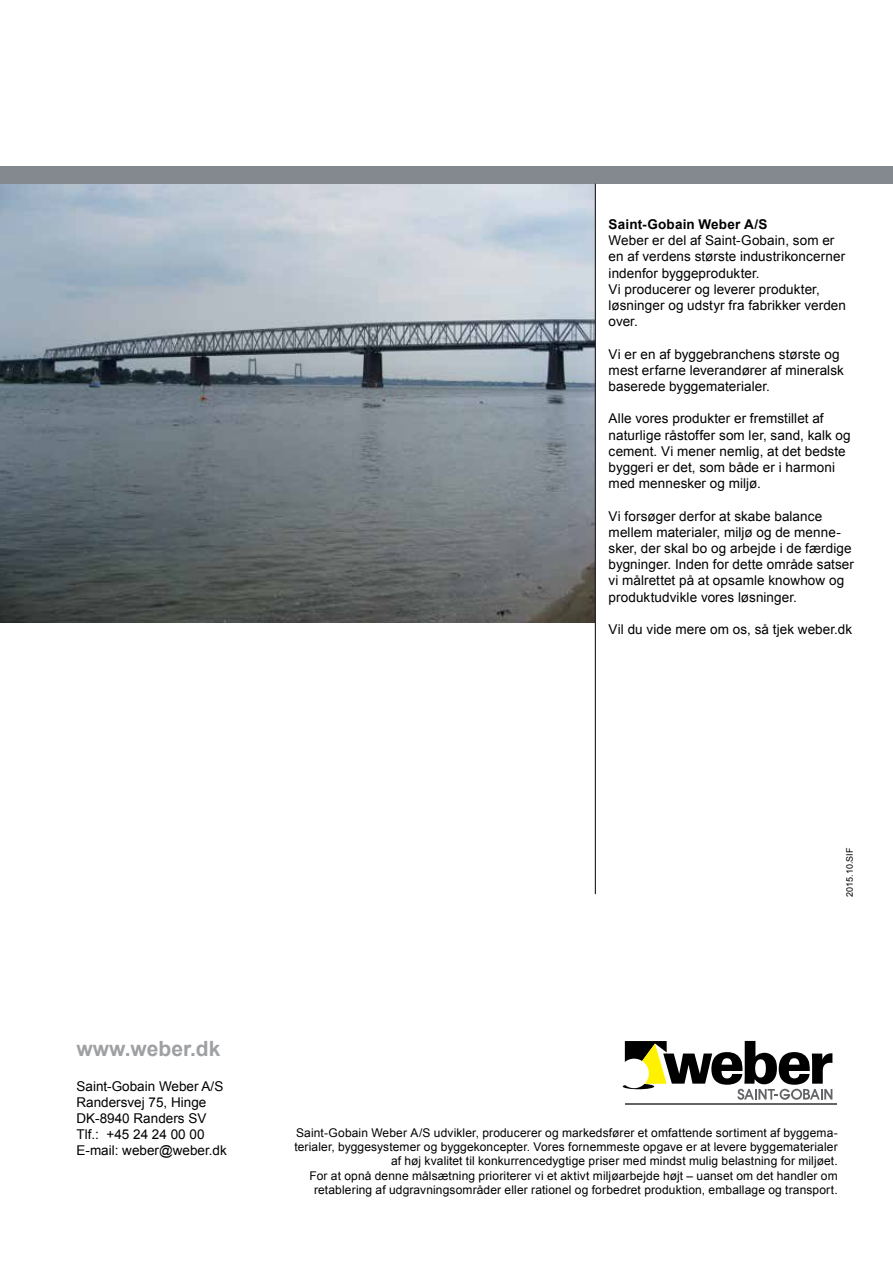
<style>
.page{position:relative;width:893px;height:1263px;background:#fff}
.page>*{position:absolute;margin:0;border:0;box-sizing:border-box;transform-origin:0 0}
.t1{font:700 21px "Arial";color:#9ea0a3}
.t2{font:13.5px/16.2px "Arial";letter-spacing:.005em;color:#000}
.t3{font:700 13.5px "Arial";letter-spacing:.01em;color:#000}
.t4{font:12px/14.4px "Arial";letter-spacing:.01em;color:#000;text-align:right}
.t5{font:9px "Arial";color:#000}
</style>
<div class="page">
<img style="left:0;top:184px;width:595px;height:439px">
<div style="left:0;top:167px;width:893px;height:17px;background:#83898f"></div>
<hr style="left:625px;top:1103px;width:211px;height:2px;background:#636466">
<svg style="left:625px;top:1041px;width:207px;height:59px"></svg>
<svg style="left:623px;top:1084px;width:31px;height:5px"></svg>
<div style="left:619px;top:1059px;width:30px;height:29px;background:#fff;border-radius:50%"></div>
<hr style="left:595px;top:184px;width:1px;height:710px;background:#000">
<p class="t3" style="left:609px;top:215px;width:160px">Saint-Gobain Weber A/S</p>
<p class="t2" style="left:609px;top:232px;width:239px">Weber er del af Saint-Gobain, som er en af verdens største industrikoncerner indenfor byggeprodukter.<br>Vi producerer og leverer produkter, løsninger og udstyr fra fabrikker verden over.</p>
<p class="t2" style="left:609px;top:346px;width:237px">Vi er en af byggebranchens største og mest erfarne leverandører af mineralsk baserede byggematerialer.</p>
<p class="t2" style="left:609px;top:411px;width:244px">Alle vores produkter er fremstillet af naturlige råstoffer som ler, sand, kalk og cement. Vi mener nemlig, at det bedste byggeri er det, som både er i harmoni med mennesker og miljø.</p>
<p class="t2" style="left:609px;top:508px;width:247px">Vi forsøger derfor at skabe balance mellem materialer, miljø og de menne&shy;sker, der skal bo og arbejde i de færdige bygninger. Inden for dette område satser vi målrettet på at opsamle knowhow og produktudvikle vores løsninger.</p>
<p class="t2" style="left:609px;top:621px;width:245px">Vil du vide mere om os, så tjek weber.dk</p>
<h1 class="t1" style="left:77px;top:1035px;width:145px">www.weber.dk</h1>
<p class="t2" style="left:77px;top:1078px;width:152px">Saint-Gobain Weber A/S<br>Randersvej 75, Hinge<br>DK-8940 Randers SV<br>Tlf.: +45 24 24 00 00<br>E-mail: weber@weber.dk</p>
<p class="t5" style="left:844px;top:896px;width:51px;rotate:-90deg">2015.10.SIF</p>
<p class="t4" style="left:294px;top:1125px;width:545px">Saint-Gobain Weber A/S udvikler, producerer og markedsfører et omfattende sortiment af byggema&shy;terialer, byggesystemer og byggekoncepter. Vores fornemmeste opgave er at levere byggematerialer af høj kvalitet til konkurrencedygtige priser med mindst mulig belastning for miljøet.<br>For at opnå denne målsætning prioriterer vi et aktivt miljøarbejde højt – uanset om det handler om retablering af udgravningsområder eller rationel og forbedret produktion, emballage og transport.</p>
</div>
